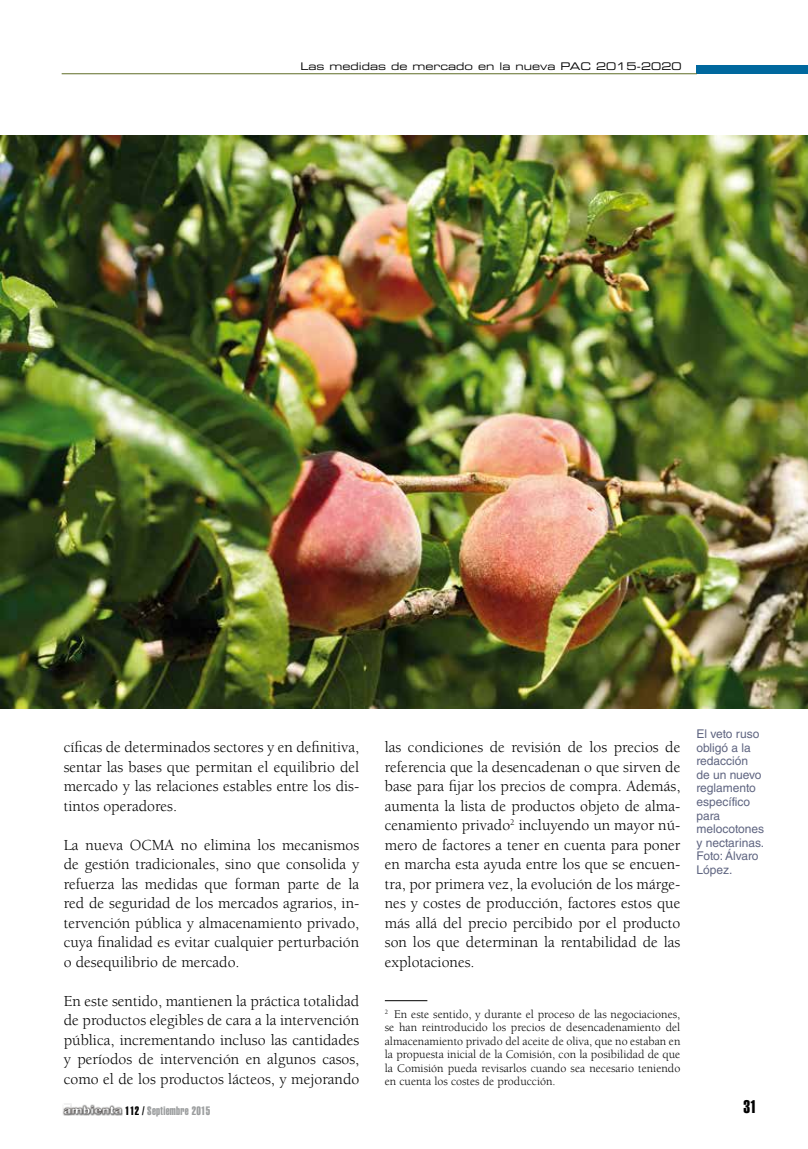
<style>
.page{position:relative;width:808px;height:1149px;background:#fff}
.page>*{position:absolute;margin:0;border:0;box-sizing:border-box;transform-origin:0 0}
.t1{font:18px "Helvetica LT Std Extra Comp";color:#000}
.t2{font:15.75px/19.5px "Berkeley Std";color:#000;text-align:justify}
.t3{font:12px/13.5px "Berkeley Std";color:#000;text-align:justify}
.t4{font:12px/13.5px "Helvetica LT Std";color:#5f6581}
.t5{font:12px "Helvetica LT Std Extra Comp";letter-spacing:.025em;color:#9c9e9f}
.t6{font:10.5px "Eurostile LT Std Ex 2";color:#000}
.s1{color:#000}
</style>
<div class="page">
<div style="left:696px;top:65px;width:112px;height:9px;background:#00689e"></div>
<hr style="left:62px;top:73px;width:635px;height:1px;background:#5f6d27">
<img style="left:62px;top:1103px;width:61px;height:13px">
<hr style="left:385px;top:1000px;width:42px;height:1px;background:#000">
<img style="left:0;top:135px;width:808px;height:573px">
<p class="t6" style="left:300px;top:59px;width:383px">Las medidas de mercado en la nueva PAC 2015-2020</p>
<p class="t2" style="left:64px;top:737px;width:297px">cíficas de determinados sectores y en definitiva, sentar las bases que permitan el equilibrio del mercado y las relaciones estables entre los dis&shy;tintos operadores.</p>
<p class="t2" style="left:64px;top:835px;width:297px">La nueva OCMA no elimina los mecanismos de gestión tradicionales, sino que consolida y refuerza las medidas que forman parte de la red de seguridad de los mercados agrarios, in&shy;tervención pública y almacenamiento privado, cuya finalidad es evitar cualquier perturbación o desequilibrio de mercado.</p>
<p class="t2" style="left:64px;top:991px;width:297px">En este sentido, mantienen la práctica totalidad de productos elegibles de cara a la intervención pública, incrementando incluso las cantidades y períodos de intervención en algunos casos, como el de los productos lácteos, y mejorando</p>
<p class="t2" style="left:385px;top:737px;width:297px">las condiciones de revisión de los precios de referencia que la desencadenan o que sirven de base para fijar los precios de compra. Además, aumenta la lista de productos objeto de alma&shy;cenamiento privado<sup>2</sup> incluyendo un mayor nú&shy;mero de factores a tener en cuenta para poner en marcha esta ayuda entre los que se encuen&shy;tra, por primera vez, la evolución de los márge&shy;nes y costes de producción, factores estos que más allá del precio percibido por el producto son los que determinan la rentabilidad de las explotaciones.</p>
<p class="t3" style="left:385px;top:1006px;width:297px"><sup>2</sup> En este sentido, y durante el proceso de las negociaciones, se han reintroducido los precios de desencadenamiento del almacenamiento privado del aceite de oliva, que no estaban en la propuesta inicial de la Comisión, con la posibilidad de que la Comisión pueda revisarlos cuando sea necesario teniendo en cuenta los costes de producción.</p>
<p class="t4" style="left:696px;top:727px;width:69px">El veto ruso obligó a la redacción de un nuevo reglamento específico para melocotones y nectarinas.<br>Foto: Álvaro<br>López.</p>
<p class="t5" style="left:125px;top:1103px;width:87px"><span class="s1">112 /</span> Septiembre 2015</p>
<p class="t1" style="left:744px;top:1095px;width:15px">31</p>
</div>
